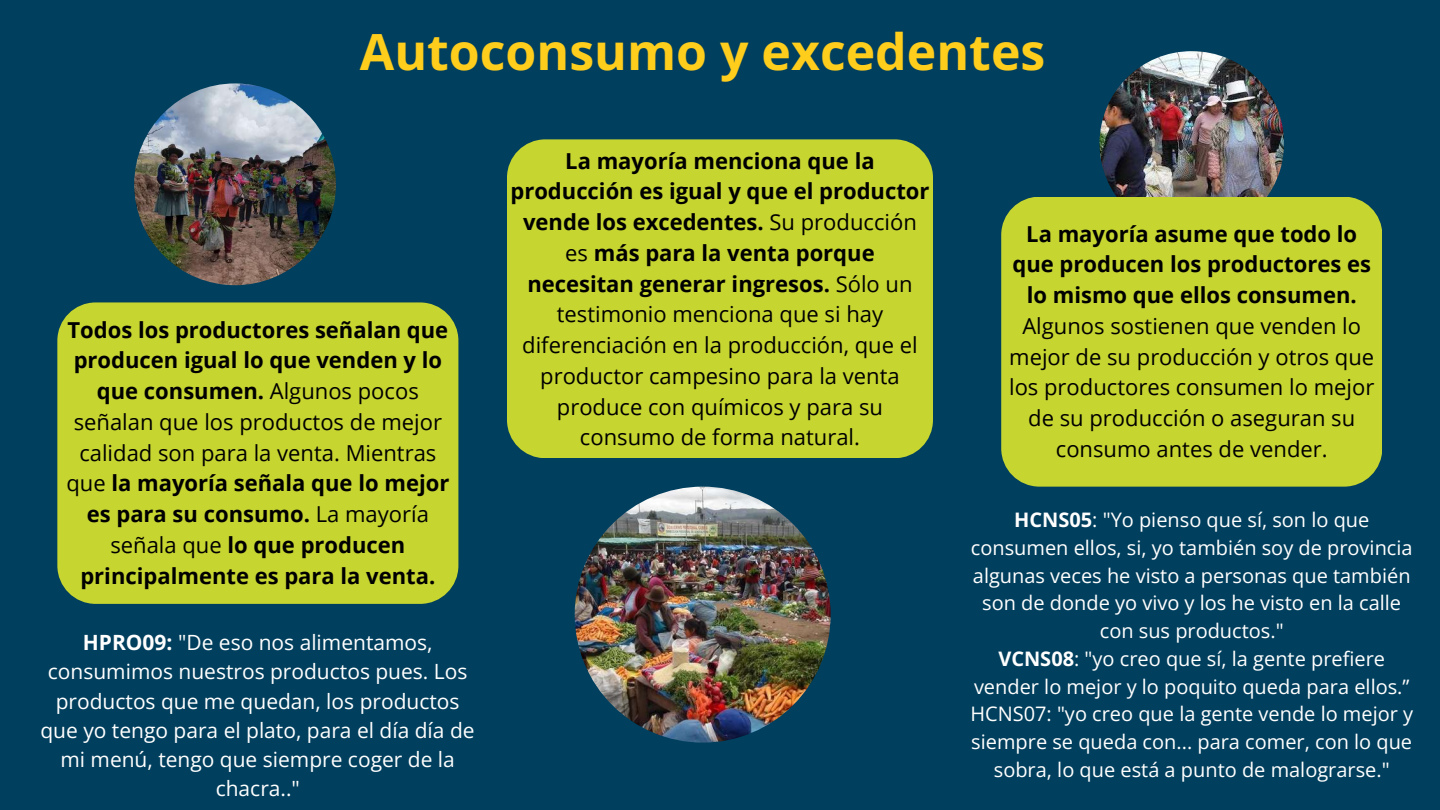
<style>
.page{position:relative;width:1440px;height:810px;background:#003f5d}
.page>*{position:absolute;margin:0;border:0;box-sizing:border-box;transform-origin:0 0}
.t1{font:700 50px "Open Sans";color:#ffcd1c}
.t2{font:22px/30.8px "Open Sans";color:#000;text-align:center}
.t3{font:700 22px/30.8px "Open Sans";color:#000;text-align:center}
.t4{font:21px/29.2px "Open Sans";color:#fff;text-align:center}
.t5{font:20px/27.8px "Open Sans";color:#fff;text-align:center}
.s1{font-weight:400}
.s2{font-weight:700}
</style>
<div class="page">
<div style="left:57px;top:302px;width:401px;height:302px;background:#c7d530;border-radius:38px"></div>
<div style="left:507px;top:139px;width:426px;height:319px;background:#c7d530;border-radius:38px"></div>
<img style="left:1100px;top:51px;width:184px;height:185px;border-radius:50%">
<div style="left:1001px;top:197px;width:381px;height:290px;background:#c7d530;border-radius:38px"></div>
<img style="left:134px;top:83px;width:202px;height:202px;border-radius:50%">
<img style="left:575px;top:487px;width:256px;height:256px;border-radius:50%">
<h1 class="t1" style="left:360px;top:17px;width:687px">Autoconsumo y excedentes</h1>
<p class="t3" style="left:66px;top:314px;width:384px">Todos los productores señalan que producen igual lo que venden y lo que consumen. <span class="s1">Algunos pocos señalan que los productos de mejor calidad son para la venta. Mientras que</span> la mayoría señala que lo mejor es para su consumo. <span class="s1">La mayoría señala que</span> lo que producen principalmente es para la venta.</p>
<p class="t4" style="left:40px;top:627px;width:436px"><span class="s2">HPRO09:</span> "De eso nos alimentamos, consumimos nuestros productos pues. Los productos que me quedan, los productos que yo tengo para el plato, para el día día de mi menú, tengo que siempre coger de la chacra.."</p>
<p class="t2" style="left:510px;top:145px;width:421px"><span class="s2">La mayoría menciona que la producción es igual y que el productor vende los excedentes.</span> Su producción es <span class="s2">más para la venta porque necesitan generar ingresos.</span> Sólo un testimonio menciona que si hay diferenciación en la producción, que el productor campesino para la venta produce con químicos y para su consumo de forma natural.</p>
<p class="t3" style="left:1013px;top:218px;width:360px">La mayoría asume que todo lo que producen los productores es lo mismo que ellos consumen.</p>
<p class="t2" style="left:1009px;top:310px;width:367px">Algunos sostienen que venden lo mejor de su producción y otros que los productores consumen lo mejor de su producción o aseguran su consumo antes de vender.</p>
<p class="t5" style="left:970px;top:505px;width:444px"><span class="s2">HCNS05</span>: "Yo pienso que sí, son lo que consumen ellos, si, yo también soy de provincia algunas veces he visto a personas que también son de donde yo vivo y los he visto en la calle con sus productos."<br><span class="s2">VCNS08</span>: "yo creo que sí, la gente prefiere vender lo mejor y lo poquito queda para ellos.” HCNS07: "yo creo que la gente vende lo mejor y siempre se queda con... para comer, con lo que sobra, lo que está a punto de malograrse."</p>
</div>
